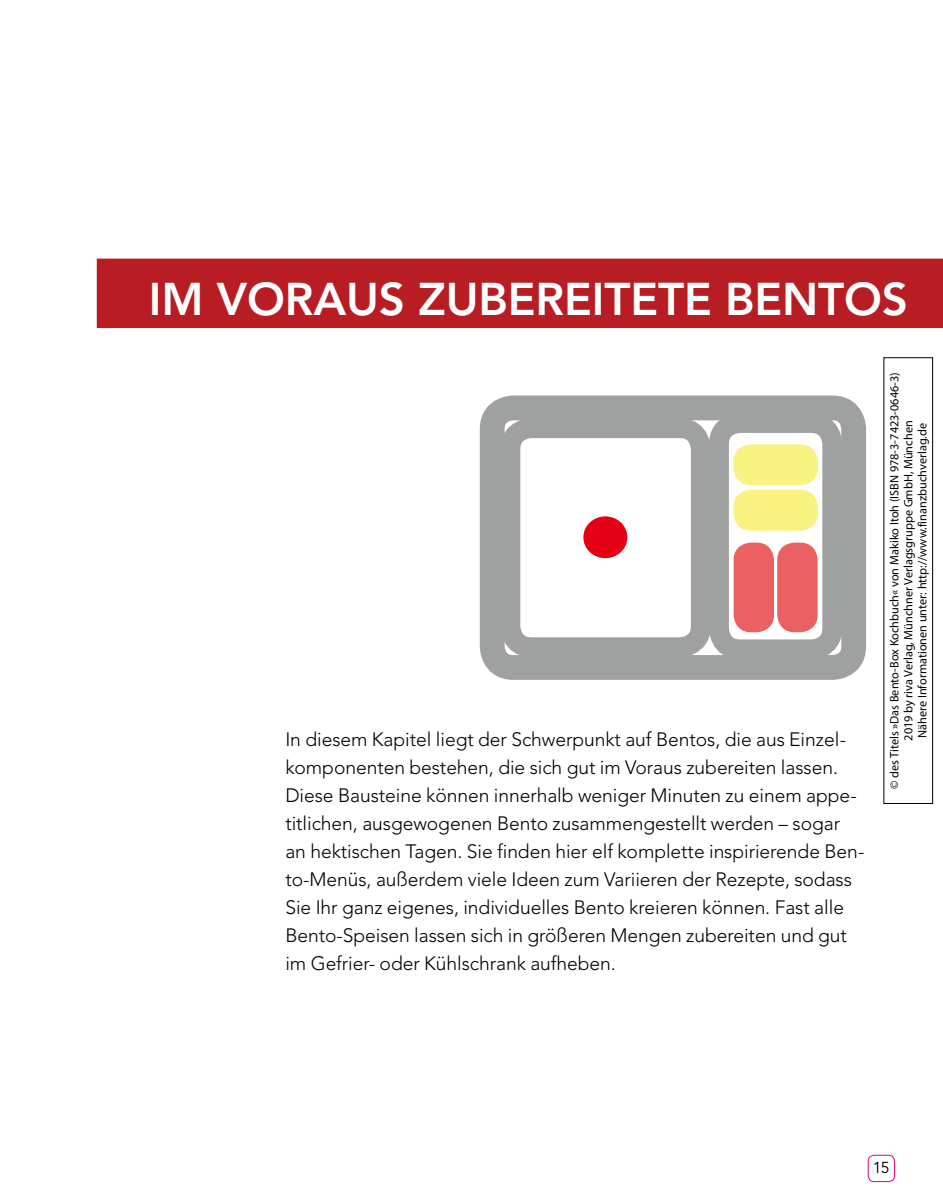
<style>
.page{position:relative;width:943px;height:1191px;background:#fff}
.page>*{position:absolute;margin:0;border:0;box-sizing:border-box;transform-origin:0 0}
._01_rez_h1{font:800 45.5px "Avenir LT Std";letter-spacing:-.005em;color:#fff}
._01_rez_h1_intro{font:300 19.25px/28px "Avenir LT Std";letter-spacing:-.005em;color:#000}
.t1{font:15.75px "Avenir LT Std";color:#000}
.t2{font:12.25px/14px "Myriad Pro";color:#000;text-align:center}
</style>
<div class="page">
<div style="left:867px;top:1154px;width:27px;height:28px;border:1px solid #e4007f;border-radius:6px"></div>
<div style="left:97px;top:259px;width:846px;height:69px;background:#b81d23"></div>
<div style="left:480px;top:395px;width:386px;height:285px;border:25px solid #9fa0a0;border-radius:21px"></div>
<div style="left:500px;top:418px;width:210px;height:239px;border:20px solid #9fa0a0;border-radius:21px"></div>
<div style="left:583px;top:516px;width:44px;height:42px;background:#e60013;border-radius:50%"></div>
<div style="left:709px;top:413px;width:133px;height:246px;border:20px solid #9fa0a0;border-radius:21px"></div>
<div style="left:733px;top:444px;width:84px;height:41px;background:#f9f280;border-radius:17px"></div>
<div style="left:733px;top:490px;width:84px;height:40px;background:#f9f280;border-radius:17px"></div>
<div style="left:733px;top:542px;width:41px;height:90px;background:#eb6161;border-radius:18px"></div>
<div style="left:777px;top:542px;width:40px;height:90px;background:#eb6161;border-radius:18px"></div>
<div style="left:883px;top:357px;width:50px;height:447px;border:1px solid #000"></div>
<p class="_01_rez_h1" style="left:149px;top:272px;width:760px">IM VORAUS ZUBEREITETE BENTOS</p>
<p class="_01_rez_h1_intro" style="left:285px;top:725px;width:581px">In diesem Kapitel liegt der Schwerpunkt auf Bentos, die aus Einzel&shy;komponenten bestehen, die sich gut im Voraus zubereiten lassen.<br>Diese Bausteine können innerhalb weniger Minuten zu einem appe&shy;titlichen, ausgewogenen Bento zusammengestellt werden – sogar an hektischen Tagen. Sie finden hier elf komplette inspirierende Ben&shy;to-Menüs, außerdem viele Ideen zum Variieren der Rezepte, sodass Sie Ihr ganz eigenes, individuelles Bento kreieren können. Fast alle Bento-Speisen lassen sich in größeren Mengen zubereiten und gut im Gefrier- oder Kühlschrank aufheben.</p>
<p class="t2" style="left:887px;top:789px;width:418px;rotate:-90deg">© des Titels »Das Bento-Box Kochbuch« von Makiko Itoh (ISBN 978-3-7423-0646-3)<br>2019 by riva Verlag, Münchner Verlagsgruppe GmbH, München<br>Nähere Informationen unter: http://www.finanzbuchverlag.de</p>
<p class="t1" style="left:872px;top:1158px;width:18px">15</p>
</div>
